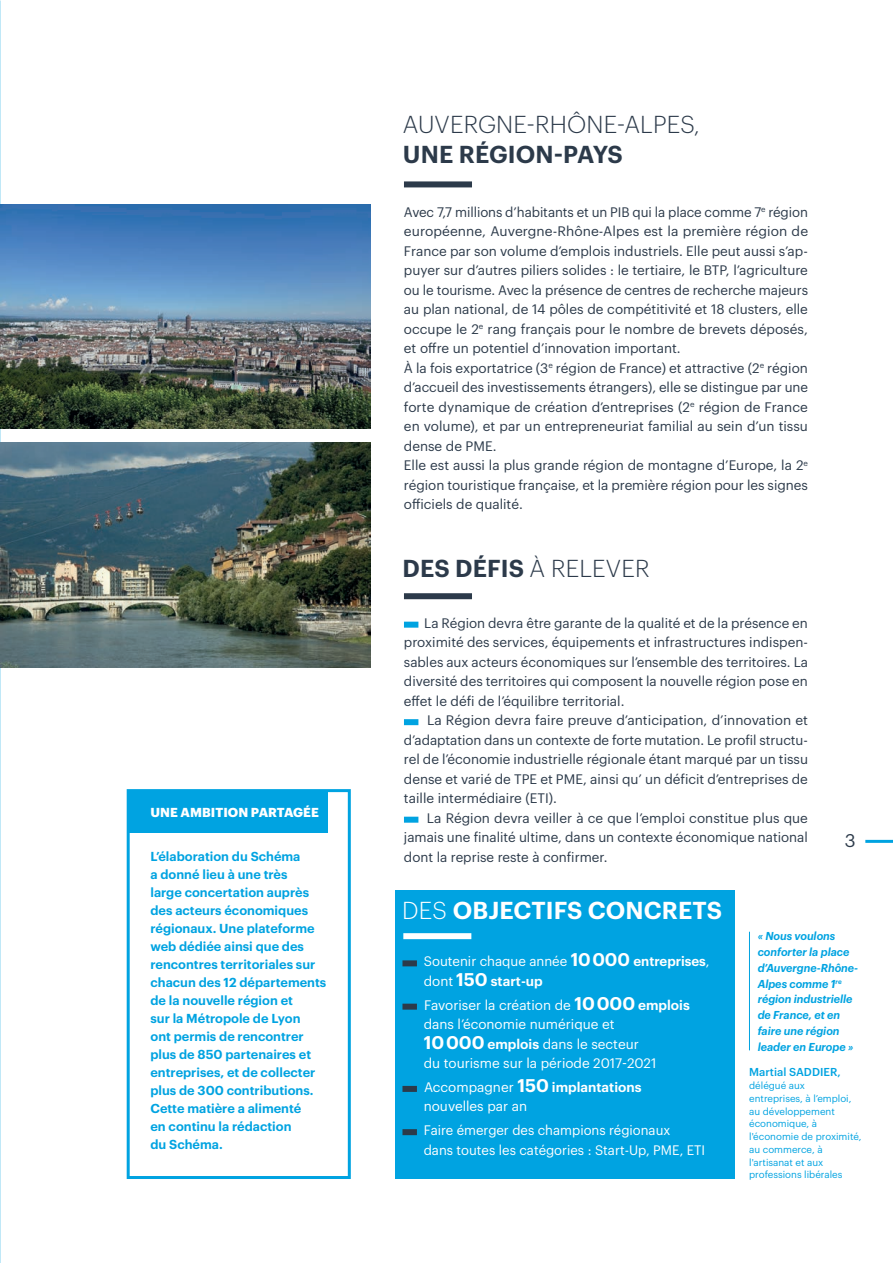
<style>
.page{position:relative;width:893px;height:1263px;background:#fff}
.page>*{position:absolute;margin:0;border:0;box-sizing:border-box;transform-origin:0 0}
.t1{font:600 24px "Graphik";letter-spacing:.005em;color:#2c3a4a}
.t2{font:300 24px "Graphik";letter-spacing:.005em;color:#2c3a4a}
.t3{font:600 24px "Graphik";letter-spacing:.005em;color:#fff}
.t4{font:18px "Graphik";color:#2c3a4a}
.t5{font:13.5px/19.5px "Graphik";color:#2c3a4a;text-align:justify}
.t6{font:13.5px/19.5px "Graphik";color:#fff}
.t7{font:600 12.75px/18px "Graphik";color:#00a3e1}
.t8{font:700 12.75px "Graphik";letter-spacing:.005em;color:#fff}
.t9{font:italic 600 11.25px/15.9px "Graphik";letter-spacing:-.005em;color:#00a3e1}
.t10{font:500 11.25px "Graphik";color:#00a3e1}
.t11{font:9.75px/12.8px "Graphik";color:#00a3e1}
.s1{font-weight:300}
.s2{font-weight:600;font-size:18px}
.s3{font-weight:600}
</style>
<div class="page">
<hr style="left:865px;top:840px;width:28px;height:3px;background:#00a3e1">
<div style="left:395px;top:890px;width:340px;height:288px;background:#00a3e1"></div>
<div style="left:129px;top:791px;width:199px;height:41px;background:#00a3e1"></div>
<div style="left:127px;top:789px;width:224px;height:390px;border:3px solid #00a3e1"></div>
<div style="left:404px;top:622px;width:14px;height:6px;background:#00a3e1"></div>
<div style="left:404px;top:719px;width:14px;height:6px;background:#00a3e1"></div>
<div style="left:404px;top:817px;width:14px;height:6px;background:#00a3e1"></div>
<div style="left:402px;top:960px;width:15px;height:6px;background:#2c3a4a"></div>
<div style="left:402px;top:1004px;width:15px;height:6px;background:#2c3a4a"></div>
<div style="left:402px;top:1086px;width:15px;height:6px;background:#2c3a4a"></div>
<div style="left:402px;top:1129px;width:15px;height:6px;background:#2c3a4a"></div>
<div style="left:404px;top:593px;width:68px;height:6px;background:#2c3a4a"></div>
<div style="left:404px;top:181px;width:68px;height:6px;background:#2c3a4a"></div>
<div style="left:403px;top:933px;width:68px;height:6px;background:#fff"></div>
<img style="left:0;top:204px;width:371px;height:225px">
<img style="left:0;top:442px;width:371px;height:225px">
<hr style="left:749px;top:932px;width:1px;height:118px;background:#00a3e1">
<p class="t8" style="left:150px;top:802px;width:170px">UNE AMBITION PARTAGÉE</p>
<p class="t7" style="left:150px;top:846px;width:177px">L’élaboration du Schéma<br>a donné lieu à une très<br>large concertation auprès des acteurs économiques régionaux. Une plateforme web dédiée ainsi que des rencontres territoriales sur chacun des 12 départements de la nouvelle région et<br>sur la Métropole de Lyon<br>ont permis de rencontrer plus de 850 partenaires et entreprises, et de collecter plus de 300 contributions.<br>Cette matière a alimenté<br>en continu la rédaction<br>du Schéma.</p>
<h1 class="t2" style="left:403px;top:107px;width:298px">AUVERGNE-RHÔNE-ALPES,</h1>
<h1 class="t1" style="left:403px;top:136px;width:221px">UNE RÉGION-PAYS</h1>
<p class="t5" style="left:404px;top:201px;width:406px;text-align:left">Avec 7,7 millions d’habitants et un PIB qui la place comme 7<sup>e</sup> région européenne, Auvergne-Rhône-Alpes est la première région de France par son volume d’emplois industriels. Elle peut aussi s’ap&shy;puyer sur d’autres piliers solides : le tertiaire, le BTP, l’agriculture ou le tourisme. Avec la présence de centres de recherche majeurs au plan national, de 14 pôles de compétitivité et 18 clusters, elle occupe le 2<sup>e</sup> rang français pour le nombre de brevets déposés, et offre un potentiel d’innovation important.<br>À la fois exportatrice (3<sup>e</sup> région de France) et attractive (2<sup>e</sup> région d’accueil des investissements étrangers), elle se distingue par une forte dynamique de création d’entreprises (2<sup>e</sup> région de France en volume), et par un entrepreneuriat familial au sein d’un tissu dense de PME.<br>Elle est aussi la plus grande région de montagne d’Europe, la 2<sup>e </sup>région touristique française, et la première région pour les signes officiels de qualité.</p>
<h1 class="t1" style="left:402px;top:550px;width:249px">DES DÉFIS <span class="s1">À RELEVER</span></h1>
<p class="t5" style="left:404px;top:612px;width:406px;text-indent:20px">La Région devra être garante de la qualité et de la présence en proximité des services, équipements et infrastructures indispen&shy;sables aux acteurs économiques sur l’ensemble des territoires. La diversité des territoires qui composent la nouvelle région pose en effet le défi de l’équilibre territorial.</p>
<p class="t5" style="left:404px;top:709px;width:406px;text-indent:23px">La Région devra faire preuve d’anticipation, d’innovation et d’adaptation dans un contexte de forte mutation. Le profil structu&shy;rel de l’économie industrielle régionale étant marqué par un tissu dense et varié de TPE et PME, ainsi qu’ un déficit d’entreprises de taille intermédiaire (ETI).</p>
<p class="t5" style="left:404px;top:807px;width:405px;text-indent:23px">La Région devra veiller à ce que l’emploi constitue plus que jamais une finalité ultime, dans un contexte économique national dont la reprise reste à confirmer.</p>
<h2 class="t4" style="left:845px;top:827px;width:12px">3</h2>
<h1 class="t3" style="left:402px;top:892px;width:321px"><span class="s1">DES</span> OBJECTIFS CONCRETS</h1>
<p class="t6" style="left:424px;top:950px;width:287px">Soutenir chaque année <span class="s2">10 000</span> <span class="s3">entreprises</span>, dont <span class="s2">150</span> <span class="s3">start-up</span></p>
<p class="t6" style="left:424px;top:994px;width:268px">Favoriser la création de <span class="s2">10 000</span> <span class="s3">emplois </span>dans l’économie numérique et<br><span class="s2">10 000</span> <span class="s3">emplois</span> dans le secteur<br>du tourisme sur la période 2017-2021</p>
<p class="t6" style="left:424px;top:1076px;width:219px">Accompagner <span class="s2">150</span> <span class="s3">implantations </span>nouvelles par an</p>
<p class="t6" style="left:424px;top:1119px;width:283px">Faire émerger des champions régionaux<br>dans toutes les catégories : Start-Up, PME, ETI</p>
<p class="t9" style="left:758px;top:927px;width:102px">« Nous voulons conforter la place d’Auvergne-Rhône-<br>Alpes comme 1<sup>re </sup>région industrielle de France, et en faire une région leader en Europe »</p>
<p class="t10" style="left:749px;top:1064px;width:93px">Martial SADDIER,</p>
<p class="t11" style="left:749px;top:1078px;width:114px">délégué aux<br>entreprises, à l’emploi, au développement économique, à l'économie de proximité, au commerce, à l'artisanat et aux professions libérales</p>
</div>
